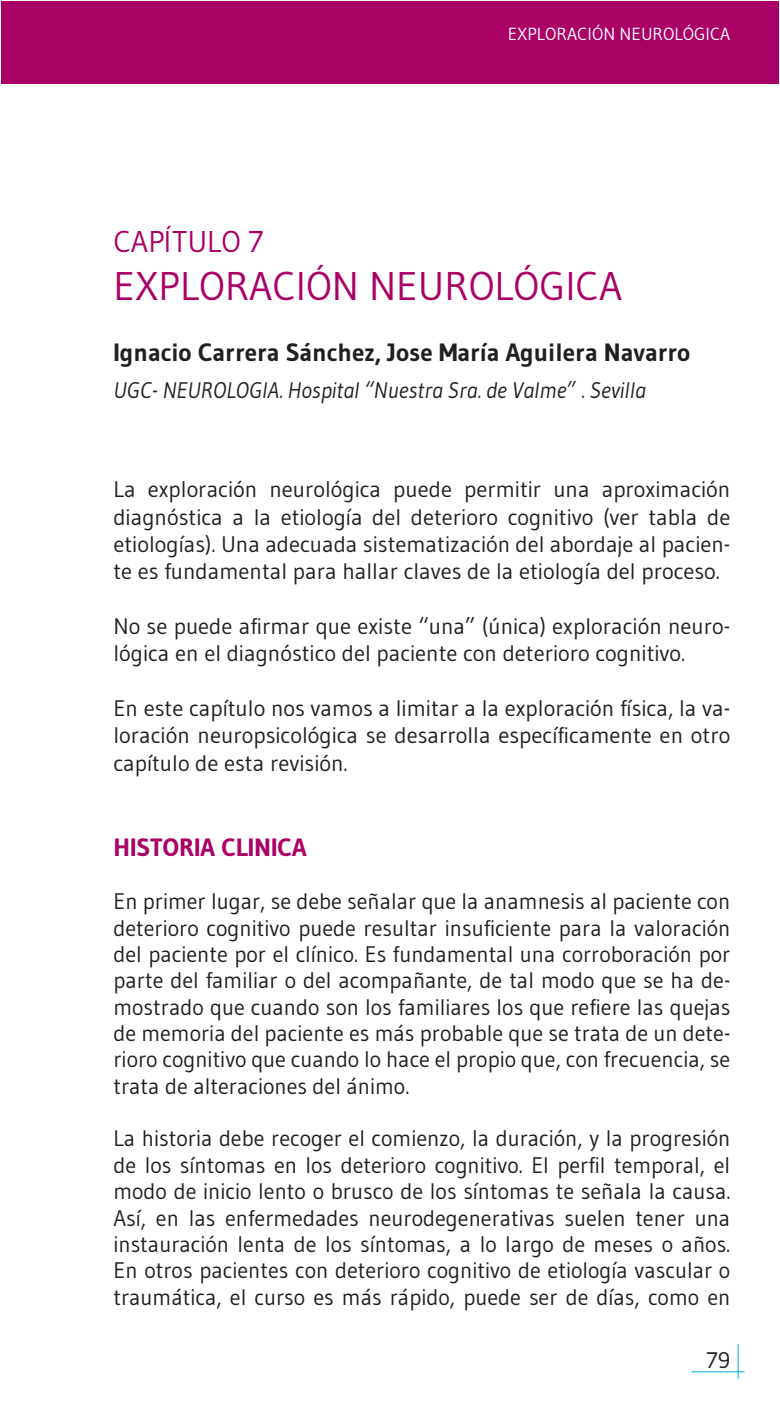
<style>
.page{position:relative;width:780px;height:1418px;background:#fff}
.page>*{position:absolute;margin:0;border:0;box-sizing:border-box;transform-origin:0 0}
.t1{font:40px "Gudea";color:#ab0166}
.t2{font:30px "Gudea";color:#ab0166}
.t3{font:700 25px "Gudea";color:#231f20}
.t4{font:700 25px "Gudea";color:#ab0166}
.t5{font:22.5px/26.2px "Gudea";color:#231f20;text-align:justify}
.t6{font:italic 22.5px "Gudea";color:#231f20}
.t7{font:17.5px "Gudea";color:#fff}
</style>
<div class="page">
<hr style="left:737px;top:1344px;width:1px;height:34px;background:#00aeef">
<hr style="left:691px;top:1371px;width:53px;height:1px;background:#00aeef">
<div style="left:1px;top:1px;width:777px;height:83px;background:#ab0166"></div>
<p class="t7" style="left:507px;top:23px;width:224px">EXPLORACIÓN NEUROLÓGICA</p>
<h2 class="t2" style="left:113px;top:222px;width:152px">CAPÍTULO 7</h2>
<h1 class="t1" style="left:113px;top:261px;width:510px">EXPLORACIÓN NEUROLÓGICA</h1>
<p class="t3" style="left:113px;top:336px;width:578px">Ignacio Carrera Sánchez, Jose María Aguilera Navarro</p>
<p class="t6" style="left:113px;top:376px;width:534px">UGC- NEUROLOGIA. Hospital “Nuestra Sra. de Valme” . Sevilla</p>
<p class="t5" style="left:113px;top:475px;width:618px;line-height:27.2px">La exploración neurológica puede permitir una aproximación diagnóstica a la etiología del deterioro cognitivo (ver tabla de etiologías). Una adecuada sistematización del abordaje al pacien&shy;te es fundamental para hallar claves de la etiología del proceso.</p>
<p class="t5" style="left:113px;top:612px;width:618px;line-height:27.2px">No se puede afirmar que existe “una” (única) exploración neuro&shy;lógica en el diagnóstico del paciente con deterioro cognitivo.</p>
<p class="t5" style="left:113px;top:694px;width:618px;line-height:27.2px">En este capítulo nos vamos a limitar a la exploración física, la va&shy;loración neuropsicológica se desarrolla específicamente en otro capítulo de esta revisión.</p>
<p class="t4" style="left:113px;top:831px;width:195px">HISTORIA CLINICA</p>
<p class="t5" style="left:113px;top:888px;width:618px">En primer lugar, se debe señalar que la anamnesis al paciente con deterioro cognitivo puede resultar insuficiente para la valoración del paciente por el clínico. Es fundamental una corroboración por parte del familiar o del acompañante, de tal modo que se ha de&shy;mostrado que cuando son los familiares los que refiere las quejas de memoria del paciente es más probable que se trata de un dete&shy;rioro cognitivo que cuando lo hace el propio que, con frecuencia, se trata de alteraciones del ánimo.</p>
<p class="t5" style="left:113px;top:1125px;width:618px">La historia debe recoger el comienzo, la duración, y la progresión de los síntomas en los deterioro cognitivo. El perfil temporal, el modo de inicio lento o brusco de los síntomas te señala la causa.<br>Así, en las enfermedades neurodegenerativas suelen tener una instauración lenta de los síntomas, a lo largo de meses o años.<br>En otros pacientes con deterioro cognitivo de etiología vascular o traumática, el curso es más rápido, puede ser de días, como en</p>
<p class="t5" style="left:706px;top:1346px;width:25px">79</p>
</div>
